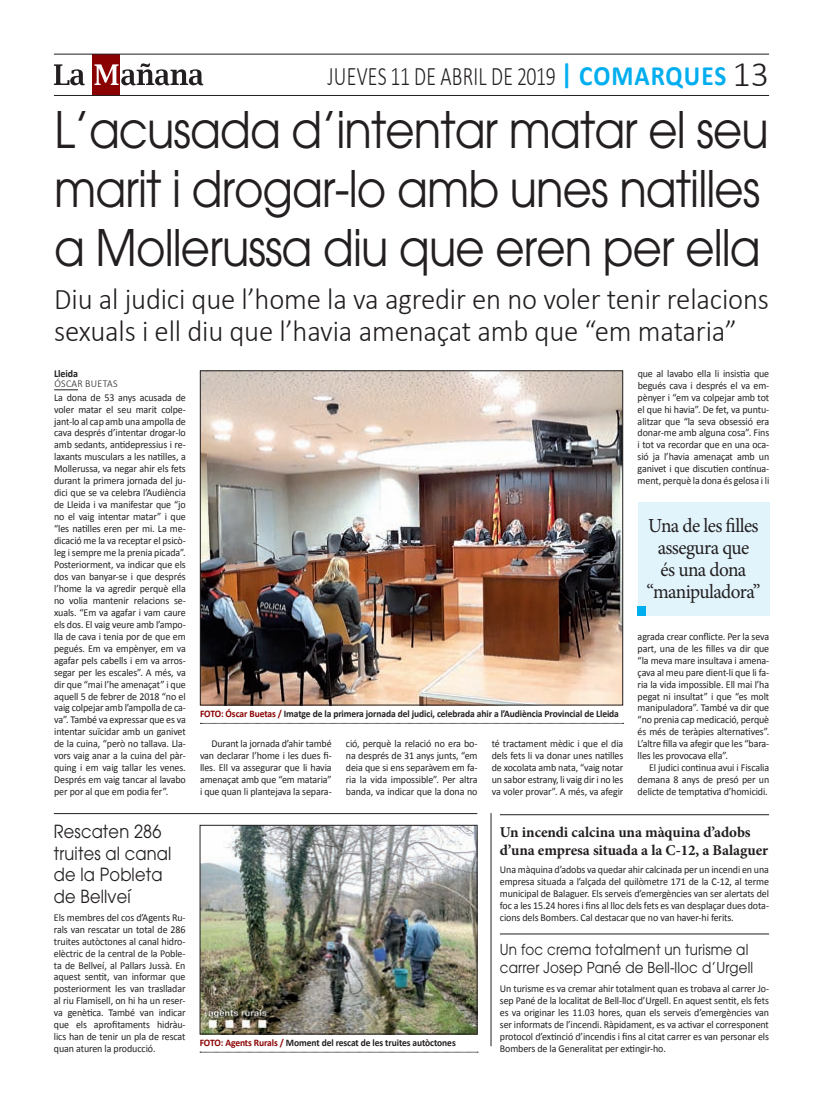
<style>
.page{position:relative;width:823px;height:1106px;background:#fff}
.page>*{position:absolute;margin:0;border:0;box-sizing:border-box;transform-origin:0 0}
.t1{font:50px/59px "Avant Garde";letter-spacing:-.02em;color:#231f20;scale:.9 1}
.t2{font:300 30px/32px "Calibri";letter-spacing:-.005em;color:#231f20;scale:.96 1}
.t3{font:300 26.8px "Calibri";letter-spacing:.015em;color:#231f20;scale:.74 1}
.t4{font:20px/22px "Minion Pro";letter-spacing:-.03em;color:#231f20;text-align:center;scale:.96 1}
.t5{font:18px/21.6px "Avant Garde";letter-spacing:.01em;color:#231f20;scale:.9 1}
.t6{font:700 15px/17.9px "Minion Pro";letter-spacing:-.005em;color:#231f20}
.t7{font:15px/18px "Avant Garde";letter-spacing:.01em;color:#231f20;scale:.9 1}
.t8{font:10.5px/12px "Calibri";letter-spacing:-.01em;color:#231f20;text-align:justify;scale:.95 1}
.t9{font:300 10.5px/10px "Calibri";letter-spacing:.03em;color:#231f20;scale:.95 1}
.t10{font:700 10px "Calibri";letter-spacing:-.01em;color:#231f20;scale:.95 1}
.s1{font-weight:700;font-size:28px;color:#00aeef}
.s2{font-size:36px}
.s3{font-weight:700}
.s4{color:#8b0202}
</style>
<div class="page">
<svg style="left:54px;top:389px;width:24px;height:1px"></svg>
<div style="left:637px;top:502px;width:131px;height:113px;background:#e1f4fc"></div>
<div style="left:637px;top:606px;width:8px;height:9px;background:#00aeef"></div>
<svg style="left:200px;top:723px;width:423px;height:1px"></svg>
<img style="left:202px;top:372px;width:418px;height:331px">
<div style="left:200px;top:370px;width:422px;height:335px;border:1px solid #231f20"></div>
<div style="left:93px;top:54px;width:27px;height:41px;background:#8b0202"></div>
<svg style="left:94px;top:63px;width:109px;height:22px"></svg>
<svg style="left:54px;top:64px;width:31px;height:21px"></svg>
<hr style="left:54px;top:95px;width:714px;height:1px;background:#231f20">
<hr style="left:54px;top:54px;width:714px;height:1px;background:#231f20">
<hr style="left:54px;top:813px;width:423px;height:1px;background:#231f20">
<svg style="left:200px;top:1051px;width:278px;height:1px"></svg>
<img style="left:202px;top:827px;width:273px;height:205px">
<div style="left:200px;top:825px;width:277px;height:209px;border:1px solid #231f20"></div>
<hr style="left:499px;top:814px;width:269px;height:1px;background:#231f20">
<hr style="left:499px;top:933px;width:269px;height:1px;background:#231f20">
<hr style="left:490px;top:813px;width:1px;height:233px;background:#231f20">
<p class="t3" style="left:327px;top:60px;width:598px">JUEVES 11 DE ABRIL DE 2019 <span class="s1">| COMARQUES</span> <span class="s2">13</span></p>
<p class="t1" style="left:54px;top:100px;width:795px">L’acusada d’intentar matar el seu marit i drogar-lo amb unes natilles a Mollerussa diu que eren per ella</p>
<p class="t2" style="left:54px;top:282px;width:745px">Diu al judici que l’home la va agredir en no voler tenir relacions sexuals i ell diu que l’havia amenaçat amb que “em mataria”</p>
<p class="t9" style="left:54px;top:368px;width:68px"><span class="s3">Lleida<br></span>ÓSCAR BUETAS</p>
<p class="t8" style="left:54px;top:391px;width:140px">La dona de 53 anys acusada de voler matar el seu marit colpe&shy;jant-lo al cap amb una ampolla de cava després d’intentar drogar-lo amb sedants, antidepressius i re&shy;laxants musculars a les natilles, a Mollerussa, va negar ahir els fets durant la primera jornada del ju&shy;dici que se va celebra l’Audiència de Lleida i va manifestar que “jo no el vaig intentar matar” i que “les natilles eren per mi. La me&shy;dicació me la va receptar el psicò&shy;leg i sempre me la prenia picada”.<br>Posteriorment, va indicar que els dos van banyar-se i que després l’home la va agredir perquè ella no volia mantenir relacions se&shy;xuals. “Em va agafar i vam caure els dos. El vaig veure amb l’ampo&shy;lla de cava i tenia por de que em pegués. Em va empènyer, em va agafar pels cabells i em va arros&shy;segar per les escales”. A més, va dir que “mai l’he amenaçat” i que aquell 5 de febrer de 2018 “no el vaig colpejar amb l’ampolla de ca&shy;va”. També va expressar que es va intentar suïcidar amb un ganivet de la cuina, “però no tallava. Lla&shy;vors vaig anar a la cuina del pàr&shy;quing i em vaig tallar les venes.<br>Després em vaig tancar al lavabo per por al que em podia fer”.</p>
<p class="t8" style="left:637px;top:367px;width:140px">que al lavabo ella li insistia que begués cava i després el va em&shy;pènyer i “em va colpejar amb tot el que hi havia”. De fet, va puntu&shy;alitzar que “la seva obsessió era donar-me amb alguna cosa”. Fins i tot va recordar que en una oca&shy;sió ja l’havia amenaçat amb un ganivet i que discutien contínua&shy;ment, perquè la dona és gelosa i li</p>
<p class="t4" style="left:646px;top:514px;width:120px">Una de les filles assegura que<br>és una dona “manipuladora”</p>
<p class="t8" style="left:637px;top:630px;width:140px">agrada crear conflicte. Per la seva</p>
<p class="t8" style="left:637px;top:642px;width:140px">part, una de les filles va dir que</p>
<p class="t8" style="left:637px;top:654px;width:140px">“la meva mare insultava i amena-</p>
<p class="t8" style="left:637px;top:666px;width:140px">çava al meu pare dient-li que li fa-</p>
<p class="t8" style="left:637px;top:678px;width:140px">ria la vida impossible. Ell mai l’ha</p>
<p class="t8" style="left:637px;top:690px;width:140px">pegat ni insultat” i que “es molt</p>
<p class="t8" style="left:637px;top:702px;width:140px">manipuladora”. També va dir que</p>
<p class="t8" style="left:637px;top:714px;width:140px">“no prenia cap medicació, perquè</p>
<p class="t8" style="left:637px;top:726px;width:140px">és més de teràpies alternatives”.</p>
<p class="t8" style="left:637px;top:738px;width:140px">L’altre filla va afegir que les “bara-</p>
<p class="t8" style="left:637px;top:750px;width:97px">lles les provocava ella”.</p>
<p class="t8" style="left:648px;top:761px;width:128px">El judici continua avui i Fiscalia</p>
<p class="t8" style="left:637px;top:773px;width:140px">demana 8 anys de presó per un</p>
<p class="t8" style="left:637px;top:785px;width:138px">delicte de temptativa d’homicidi.</p>
<p class="t10" style="left:200px;top:707px;width:442px"><span class="s4">FOTO: Óscar Buetas /</span> Imatge de la primera jornada del judici, celebrada ahir a l’Audiència Provincial de Lleida</p>
<p class="t8" style="left:200px;top:738px;width:140px;text-indent:11px">Durant la jornada d’ahir també van declarar l’home i les dues fi&shy;lles. Ell va assegurar que li havia amenaçat amb que “em mataria” i que quan li plantejava la separa-</p>
<p class="t8" style="left:346px;top:738px;width:140px">ció, perquè la relació no era bo&shy;na després de 31 anys junts, “em deia que si ens separàvem em fa&shy;ria la vida impossible”. Per altra banda, va indicar que la dona no</p>
<p class="t8" style="left:491px;top:738px;width:140px">té tractament mèdic i que el dia dels fets li va donar unes natilles de xocolata amb nata, “vaig notar un sabor estrany, li vaig dir i no les va voler provar”. A més, va afegir</p>
<p class="t5" style="left:54px;top:820px;width:132px">Rescaten 286 truites al canal de la Pobleta de Bellveí</p>
<p class="t8" style="left:54px;top:911px;width:140px">Els membres del cos d’Agents Ru&shy;rals van rescatar un total de 286 truites autòctones al canal hidro&shy;elèctric de la central de la Poble&shy;ta de Bellveí, al Pallars Jussà. En aquest sentit, van informar que posteriorment les van traslladar al riu Flamisell, on hi ha un reser&shy;va genètica. També van indicar que els aprofitaments hidràu&shy;lics han de tenir un pla de rescat quan aturen la producció.</p>
<p class="t10" style="left:200px;top:1036px;width:271px"><span class="s4">FOTO: Agents Rurals /</span> Moment del rescat de les truites autòctones</p>
<p class="t6" style="left:499px;top:823px;width:270px">Un incendi calcina una màquina d’adobs d’una empresa situada a la C-12, a Balaguer</p>
<p class="t8" style="left:499px;top:863px;width:285px">Una màquina d’adobs va quedar ahir calcinada per un incendi en una empresa situada a l’alçada del quilòmetre 171 de la C-12, al terme municipal de Balaguer. Els serveis d’emergències van ser alertats del foc a les 15.24 hores i fins al lloc dels fets es van desplaçar dues dota&shy;cions dels Bombers. Cal destacar que no van haver-hi ferits.</p>
<p class="t7" style="left:499px;top:940px;width:283px">Un foc crema totalment un turisme al carrer Josep Pané de Bell-lloc d’Urgell</p>
<p class="t8" style="left:499px;top:983px;width:285px">Un turisme es va cremar ahir totalment quan es trobava al carrer Jo&shy;sep Pané de la localitat de Bell-lloc d’Urgell. En aquest sentit, els fets es va originar les 11.03 hores, quan els serveis d’emergències van ser informats de l’incendi. Ràpidament, es va activar el corresponent protocol d’extinció d’incendis i fins al citat carrer es van personar els Bombers de la Generalitat per extingir-ho.</p>
</div>
